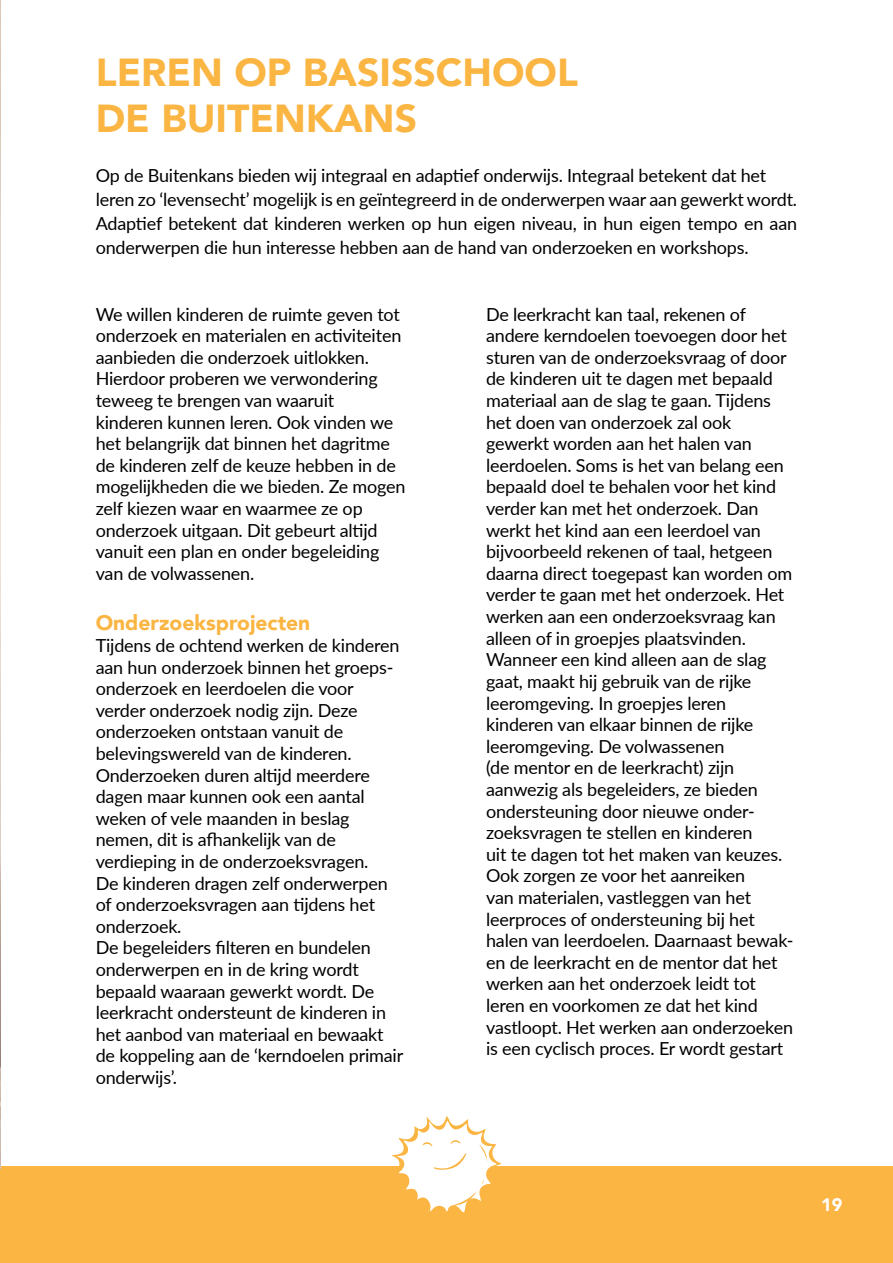
<style>
.page{position:relative;width:893px;height:1263px;background:#fff}
.page>*{position:absolute;margin:0;border:0;box-sizing:border-box;transform-origin:0 0}
.t1{font:900 39px/46.8px "Avenir";color:#fab542}
.t2{font:900 21px "Avenir";color:#fab542}
.t3{font:18px/21.6px "Lato";letter-spacing:-.01em;color:#000}
.t4{font:900 18px "Avenir";color:#fff}
</style>
<div class="page">
<div style="left:0;top:1166px;width:893px;height:97px;background:#fab542"></div>
<svg style="left:391px;top:1116px;width:110px;height:97px"></svg>
<img style="left:0;top:0;width:1px;height:1169px">
<h1 class="t1" style="left:96px;top:48px;width:484px">LEREN OP BASISSCHOOL<br>DE BUITENKANS</h1>
<p class="t3" style="left:96px;top:162px;width:703px;line-height:24px">Op de Buitenkans bieden wij integraal en adaptief onderwijs. Integraal betekent dat het leren zo ‘levensecht’ mogelijk is en geïntegreerd in de onderwerpen waar aan gewerkt wordt.<br>Adaptief betekent dat kinderen werken op hun eigen niveau, in hun eigen tempo en aan onderwerpen die hun interesse hebben aan de hand van onderzoeken en workshops.</p>
<p class="t3" style="left:96px;top:303px;width:311px">We willen kinderen de ruimte geven tot onderzoek en materialen en activiteiten aanbieden die onderzoek uitlokken.<br>Hierdoor proberen we verwondering teweeg te brengen van waaruit kinderen kunnen leren. Ook vinden we het belangrijk dat binnen het dagritme de kinderen zelf de keuze hebben in de mogelijkheden die we bieden. Ze mogen zelf kiezen waar en waarmee ze op onderzoek uitgaan. Dit gebeurt altijd vanuit een plan en onder begeleiding van de volwassenen.</p>
<p class="t2" style="left:96px;top:605px;width:216px">Onderzoeksprojecten</p>
<p class="t3" style="left:96px;top:634px;width:309px">Tijdens de ochtend werken de kinderen aan hun onderzoek binnen het groeps&shy;onderzoek en leerdoelen die voor verder onderzoek nodig zijn. Deze onderzoeken ontstaan vanuit de belevingswereld van de kinderen.<br>Onderzoeken duren altijd meerdere dagen maar kunnen ook een aantal weken of vele maanden in beslag nemen, dit is afhankelijk van de verdieping in de onderzoeksvragen.<br>De kinderen dragen zelf onderwerpen of onderzoeksvragen aan tijdens het onderzoek.<br>De begeleiders filteren en bundelen onderwerpen en in de kring wordt bepaald waaraan gewerkt wordt. De leerkracht ondersteunt de kinderen in het aanbod van materiaal en bewaakt de koppeling aan de ‘kerndoelen primair onderwijs’.</p>
<p class="t3" style="left:486px;top:303px;width:309px">De leerkracht kan taal, rekenen of andere kerndoelen toevoegen door het sturen van de onderzoeksvraag of door de kinderen uit te dagen met bepaald materiaal aan de slag te gaan. Tijdens het doen van onderzoek zal ook gewerkt worden aan het halen van leerdoelen. Soms is het van belang een bepaald doel te behalen voor het kind verder kan met het onderzoek. Dan werkt het kind aan een leerdoel van bijvoorbeeld rekenen of taal, hetgeen daarna direct toegepast kan worden om verder te gaan met het onderzoek. Het werken aan een onderzoeksvraag kan alleen of in groepjes plaatsvinden.<br>Wanneer een kind alleen aan de slag gaat, maakt hij gebruik van de rijke leeromgeving. In groepjes leren kinderen van elkaar binnen de rijke leeromgeving. De volwassenen<br>(de mentor en de leerkracht) zijn aanwezig als begeleiders, ze bieden ondersteuning door nieuwe onder&shy;zoeksvragen te stellen en kinderen<br>uit te dagen tot het maken van keuzes.<br>Ook zorgen ze voor het aanreiken<br>van materialen, vastleggen van het leerproces of ondersteuning bij het halen van leerdoelen. Daarnaast bewak&shy;en de leerkracht en de mentor dat het werken aan het onderzoek leidt tot leren en voorkomen ze dat het kind vastloopt. Het werken aan onderzoeken is een cyclisch proces. Er wordt gestart</p>
<p class="t4" style="left:821px;top:1189px;width:23px">19</p>
</div>
